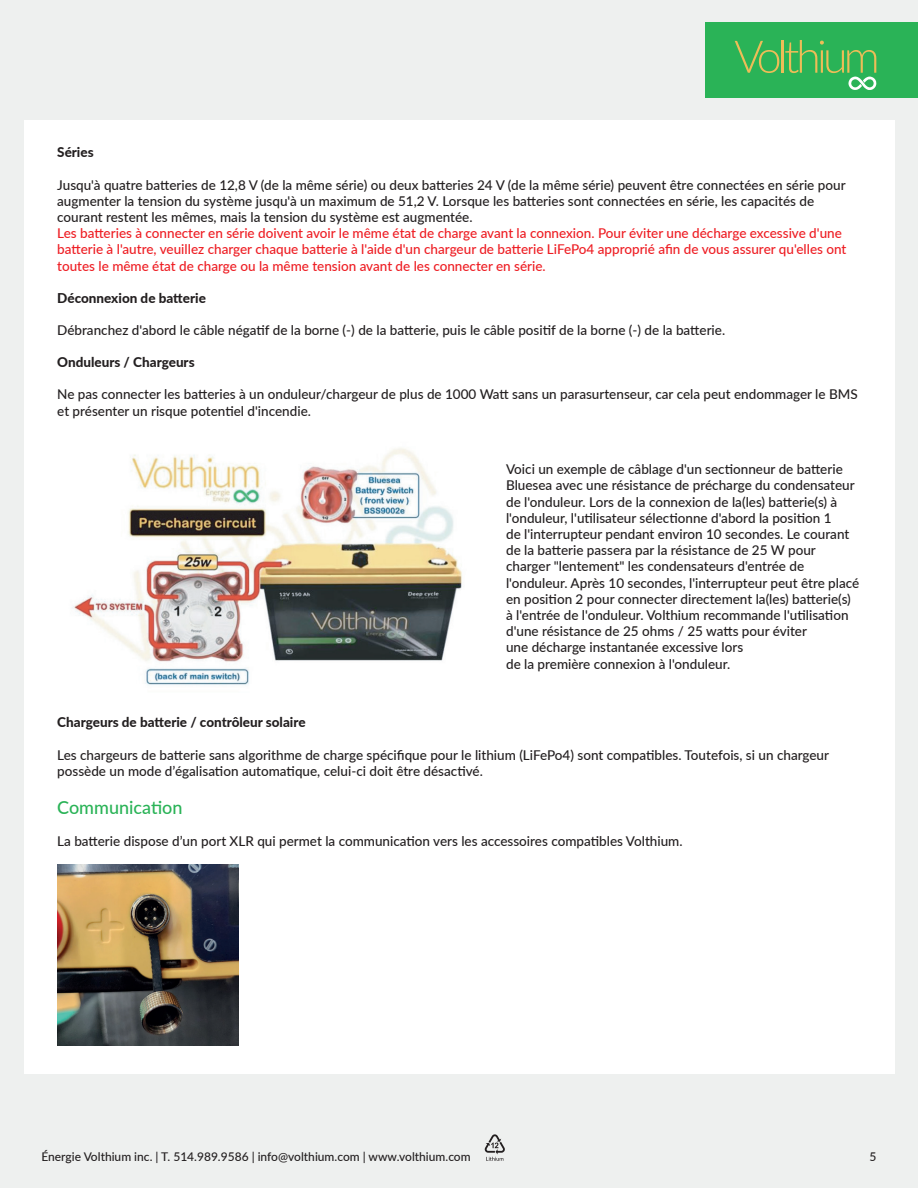
<style>
.page{position:relative;width:918px;height:1188px;background:#eef0ef}
.page>*{position:absolute;margin:0;border:0;box-sizing:border-box;transform-origin:0 0}
.t1{font:500 18px "Lato";color:#2ab357}
.t2{font:500 13.5px/16.2px "Lato";color:#231f20}
.t3{font:500 13.5px/16.2px "Lato";color:#ee1d23}
.t4{font:800 13.5px "Lato";color:#231f20}
.t5{font:500 12px "Lato";color:#231f20}
</style>
<div class="page">
<svg style="left:485px;top:1134px;width:20px;height:27px"></svg>
<div style="left:706px;top:22px;width:212px;height:75px;background:#2ab357"></div>
<svg style="left:735px;top:41px;width:44px;height:32px"></svg>
<hr style="left:782px;top:40px;width:2px;height:33px;background:#edbd57">
<svg style="left:785px;top:40px;width:92px;height:50px"></svg>
<div style="left:24px;top:120px;width:871px;height:953px;background:#fff"></div>
<img style="left:72px;top:448px;width:390px;height:237px">
<img style="left:57px;top:865px;width:182px;height:181px">
<p class="t4" style="left:57px;top:142px;width:38px">Séries</p>
<p class="t2" style="left:57px;top:176px;width:790px">Jusqu'à quatre batteries de 12,8 V (de la même série) ou deux batteries 24 V (de la même série) peuvent être connectées en série pour augmenter la tension du système jusqu'à un maximum de 51,2 V. Lorsque les batteries sont connectées en série, les capacités de courant restent les mêmes, mais la tension du système est augmentée.</p>
<p class="t3" style="left:57px;top:225px;width:791px">Les batteries à connecter en série doivent avoir le même état de charge avant la connexion. Pour éviter une décharge excessive d'une batterie à l'autre, veuillez charger chaque batterie à l'aide d'un chargeur de batterie LiFePo4 approprié afin de vous assurer qu'elles ont toutes le même état de charge ou la même tension avant de les connecter en série.</p>
<p class="t4" style="left:57px;top:288px;width:150px">Déconnexion de batterie</p>
<p class="t2" style="left:57px;top:321px;width:670px">Débranchez d'abord le câble négatif de la borne (-) de la batterie, puis le câble positif de la borne (-) de la batterie.</p>
<p class="t4" style="left:57px;top:352px;width:139px">Onduleurs / Chargeurs</p>
<p class="t2" style="left:57px;top:386px;width:802px">Ne pas connecter les batteries à un onduleur/chargeur de plus de 1000 Watt sans un parasurtenseur, car cela peut endommager le BMS et présenter un risque potentiel d'incendie.</p>
<p class="t2" style="left:506px;top:461px;width:355px">Voici un exemple de câblage d'un sectionneur de batterie Bluesea avec une résistance de précharge du condensateur de l'onduleur. Lors de la connexion de la(les) batterie(s) à l'onduleur, l'utilisateur sélectionne d'abord la position 1<br>de l'interrupteur pendant environ 10 secondes. Le courant de la batterie passera par la résistance de 25 W pour charger "lentement" les condensateurs d'entrée de l'onduleur. Après 10 secondes, l'interrupteur peut être placé en position 2 pour connecter directement la(les) batterie(s) à l'entrée de l'onduleur. Volthium recommande l'utilisation d'une résistance de 25 ohms / 25 watts pour éviter<br>une décharge instantanée excessive lors<br>de la première connexion à l'onduleur.</p>
<p class="t4" style="left:57px;top:713px;width:250px">Chargeurs de batterie / contrôleur solaire</p>
<p class="t2" style="left:57px;top:746px;width:773px">Les chargeurs de batterie sans algorithme de charge spécifique pour le lithium (LiFePo4) sont compatibles. Toutefois, si un chargeur possède un mode d’égalisation automatique, celui-ci doit être désactivé.</p>
<h1 class="t1" style="left:57px;top:794px;width:127px">Communication</h1>
<p class="t2" style="left:57px;top:832px;width:627px">La batterie dispose d’un port XLR qui permet la communication vers les accessoires compatibles Volthium.</p>
<p class="t5" style="left:41px;top:1148px;width:431px">Énergie Volthium inc. | T. 514.989.9586 | info@volthium.com | www.volthium.com</p>
<p class="t5" style="left:869px;top:1148px;width:8px">5</p>
</div>
